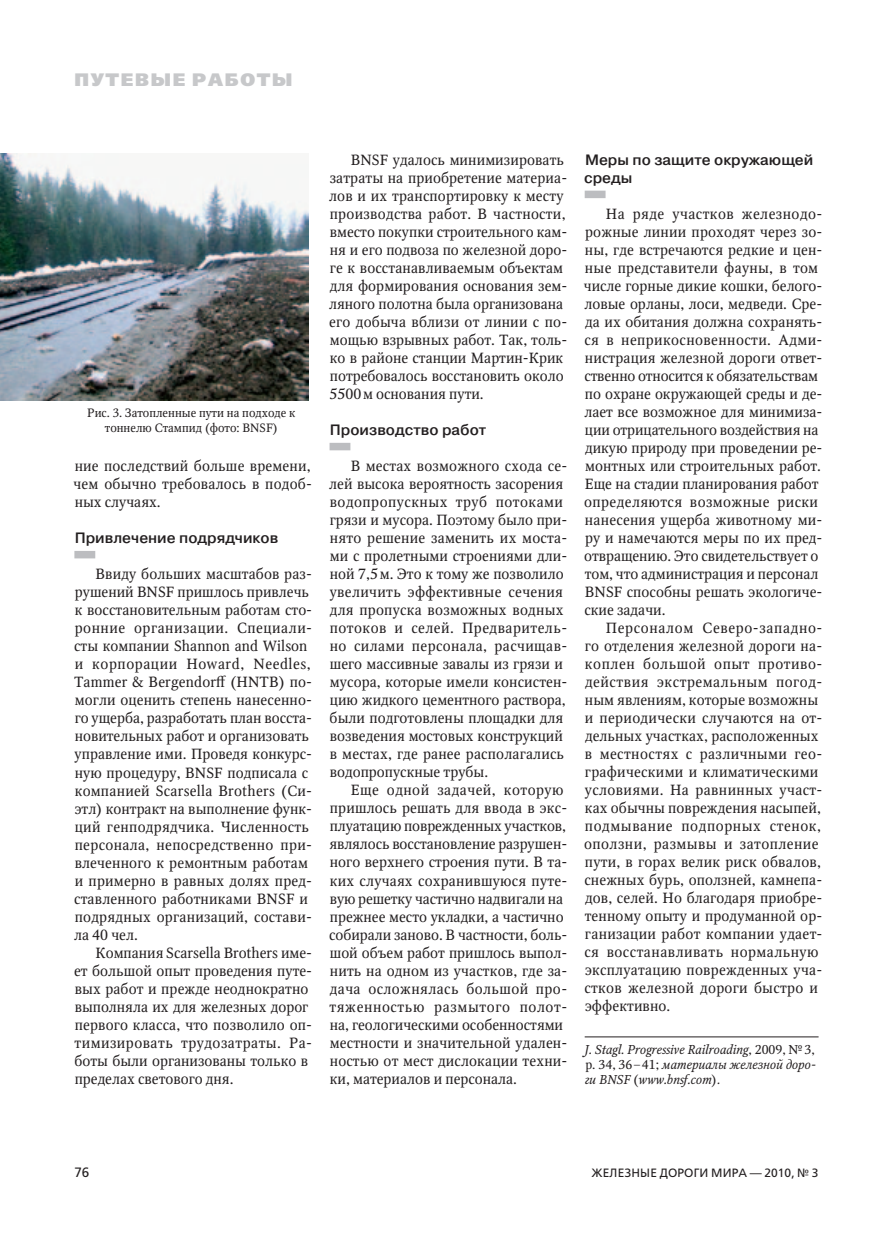
<style>
.page{position:relative;width:893px;height:1234px;background:#fff}
.page>*{position:absolute;margin:0;border:0;box-sizing:border-box;transform-origin:0 0}
.t1{font:800 18px "Free Set";letter-spacing:.09em;color:#c7c8ca}
.t2{font:500 15px/18px "Pragmatica";color:#231f20}
.t3{font:14.7px/18px "Octava";letter-spacing:.005em;color:#231f20}
.t4{font:13.5px "Free Set";color:#231f20}
.t5{font:italic 12.75px/15px "Octava";color:#231f20;text-align:justify}
.t6{font:12px/15px "Octava";color:#231f20;text-align:center}
.t7{font:12px "Free Set";letter-spacing:.01em;color:#231f20}
.s1{font-style:normal}
</style>
<div class="page">
<div style="left:74px;top:550px;width:21px;height:8px;background:#bcbdc0"></div>
<div style="left:330px;top:442px;width:20px;height:8px;background:#bcbdc0"></div>
<div style="left:585px;top:190px;width:21px;height:8px;background:#bcbdc0"></div>
<hr style="left:585px;top:1036px;width:234px;height:1px;background:#231f20">
<img style="left:0;top:153px;width:308px;height:247px">
<p class="t1" style="left:74px;top:68px;width:219px">Путевые работы</p>
<p class="t6" style="left:87px;top:405px;width:210px">Рис. 3. Затопленные пути на подходе к тоннелю Стампид (фото: BNSF)</p>
<p class="t3" style="left:74px;top:457px;width:240px;text-align:justify">ние последствий больше времени, чем обычно требовалось в подоб&shy;ных случаях.</p>
<p class="t2" style="left:75px;top:529px;width:205px">Привлечение подрядчиков</p>
<p class="t3" style="left:74px;top:565px;width:240px;text-indent:22px">Ввиду больших масштабов раз&shy;рушений BNSF пришлось привлечь к восстановительным работам сто&shy;ронние организации. Специали&shy;сты компании Shannon and Wilson и корпорации Howard, Needles,<br>Tammer &amp; Bergendorff (HNTB) по&shy;могли оценить степень нанесенно&shy;го ущерба, разработать план восста&shy;новительных работ и организовать управление ими. Проведя конкурс&shy;ную процедуру, BNSF подписала с компанией Scarsella Brothers (Си&shy;этл) контракт на выполнение функ&shy;ций генподрядчика. Численность персонала, непосредственно при&shy;влеченного к ремонтным работам и примерно в равных долях пред&shy;ставленного работниками BNSF и подрядных организаций, состави&shy;ла 40 чел.</p>
<p class="t3" style="left:74px;top:943px;width:240px;text-indent:21px">Компания Scarsella Brothers име&shy;ет большой опыт проведения путе&shy;вых работ и прежде неоднократно выполняла их для железных дорог первого класса, что позволило оп&shy;тимизировать трудозатраты. Ра&shy;боты были организованы только в пределах светового дня.</p>
<p class="t3" style="left:329px;top:151px;width:240px;text-indent:22px">BNSF удалось минимизировать затраты на приобретение материа&shy;лов и их транспортировку к месту производства работ. В частности, вместо покупки строительного кам&shy;ня и его подвоза по железной доро&shy;ге к восстанавливаемым объектам для формирования основания зем&shy;ляного полотна была организована его добыча вблизи от линии с по&shy;мощью взрывных работ. Так, толь&shy;ко в районе станции Мартин-Крик потребовалось восстановить около<br>5500м основания пути.</p>
<p class="t2" style="left:330px;top:421px;width:158px">Производство работ</p>
<p class="t3" style="left:329px;top:457px;width:240px;text-indent:22px">В местах возможного схода се&shy;лей высока вероятность засорения водопропускных труб потоками грязи и мусора. Поэтому было при&shy;нято решение заменить их моста&shy;ми с пролетными строениями дли&shy;ной 7,5м. Это к тому же позволило увеличить эффективные сечения для пропуска возможных водных потоков и селей. Предваритель&shy;но силами персонала, расчищав&shy;шего массивные завалы из грязи и мусора, которые имели консистен&shy;цию жидкого цементного раствора, были подготовлены площадки для возведения мостовых конструкций в местах, где ранее располагались водопропускные трубы.</p>
<p class="t3" style="left:329px;top:781px;width:240px;text-indent:21px">Еще одной задачей, которую пришлось решать для ввода в экс&shy;плуатацию поврежденных участков, являлось восстановление разрушен&shy;ного верхнего строения пути. В та&shy;ких случаях сохранившуюся путе&shy;вую решетку частично надвигали на прежнее место укладки, а частично собирали заново. В частности, боль&shy;шой объем работ пришлось выпол&shy;нить на одном из участков, где за&shy;дача осложнялась большой про&shy;тяженностью размытого полот&shy;на, геологическими особенностями местности и значительной удален&shy;ностью от мест дислокации техни&shy;ки, материалов и персонала.</p>
<p class="t2" style="left:584px;top:151px;width:231px">Меры по защите окружающей среды</p>
<p class="t3" style="left:584px;top:205px;width:240px;text-indent:22px">На ряде участков железнодо&shy;рожные линии проходят через зо&shy;ны, где встречаются редкие и цен&shy;ные представители фауны, в том числе горные дикие кошки, белого&shy;ловые орланы, лоси, медведи. Сре&shy;да их обитания должна сохранять&shy;ся в неприкосновенности. Адми&shy;нистрация железной дороги ответ&shy;ственно относится к обязательствам по охране окружающей среды и де&shy;лает все возможное для минимиза&shy;ции отрицательного воздействия на дикую природу при проведении ре&shy;монтных или строительных работ.<br>Еще на стадии планирования работ определяются возможные риски нанесения ущерба животному ми&shy;ру и намечаются меры по их пред&shy;отвращению. Это свидетельствует о том, что администрация и персонал<br>BNSF способны решать экологиче&shy;ские задачи.</p>
<p class="t3" style="left:584px;top:619px;width:240px;text-indent:22px">Персоналом Северо-западно&shy;го отделения железной дороги на&shy;коплен большой опыт противо&shy;действия экстремальным погод&shy;ным явлениям, которые возможны и периодически случаются на от&shy;дельных участках, расположенных в местностях с различными гео&shy;графическими и климатическими условиями. На равнинных участ&shy;ках обычны повреждения насыпей, подмывание подпорных стенок, оползни, размывы и затопление пути, в горах велик риск обвалов, снежных бурь, оползней, камнепа&shy;дов, селей. Но благодаря приобре&shy;тенному опыту и продуманной ор&shy;ганизации работ компании удает&shy;ся восстанавливать нормальную эксплуатацию поврежденных уча&shy;стков железной дороги быстро и эффективно.</p>
<p class="t5" style="left:584px;top:1041px;width:233px">J. Stagl. Progressive Railroading<span class="s1">, 2009, №3, p. 34, 36–41;</span> материалы железной доро&shy;ги BNSF <span class="s1">(</span>www.bnsf.com<span class="s1">)</span>.</p>
<p class="t4" style="left:74px;top:1163px;width:17px">76</p>
<p class="t7" style="left:591px;top:1165px;width:229px">Железные дороги мира — 2010, № 3</p>
</div>
